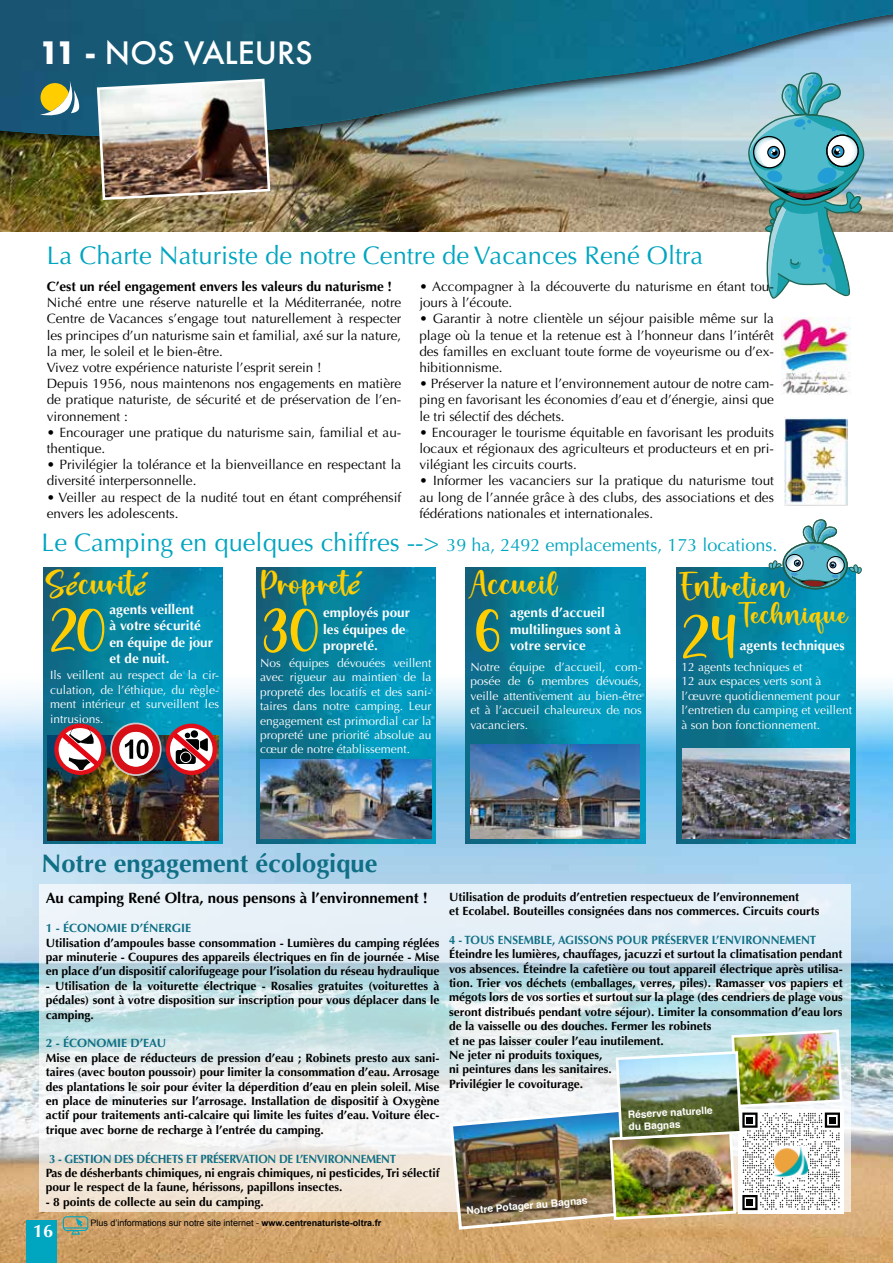
<style>
.page{position:relative;width:893px;height:1263px;background:#fff}
.page>*{position:absolute;margin:0;border:0;box-sizing:border-box;transform-origin:0 0}
.t1{font:67.2px "Just Believe";color:#ffcd00}
.t2{font:37.5px "Just Believe";color:#ffcd00}
.t3{font:33px "Just Believe";color:#ffcd00}
.t4{font:500 30px "Futura";color:#fff}
.t5{font:25.5px "Optima";color:#00a5c0}
.t6{font:700 25.5px "Optima";color:#0f6f85}
.t7{font:18px "Optima";color:#00a5c0}
.t8{font:700 18px "Optima";color:#fff}
.t9{font:700 15px "Optima";color:#000}
.t10{font:13.5px/16.2px "Optima";color:#000}
.t11{font:700 13.5px/16.2px "Optima";color:#fff}
.t12{font:700 13.5px "Optima";color:#000}
.t13{font:700 12px/14.4px "Optima";color:#000;text-align:justify}
.t14{font:12px/14.4px "Optima";color:#fff;text-align:justify}
.t15{font:700 12px "Optima";color:#0f6f85;scale:.95 1}
.t16{font:700 12px "Optima";letter-spacing:-.02em;color:#0f6f85;scale:.94 1}
.t17{font:700 12px "Optima";color:#0f6f85}
.t18{font:700 10.2px/12.1px "Helvetica";color:#fff}
.t19{font:9px "Arial";color:#000}
.s1{font-weight:700}
.s2{font-size:25.5px}
.s3{font-family:"Brush Script"}
</style>
<div class="page">
<img style="left:0;top:666px;width:893px;height:597px">
<img style="left:0;top:155px;width:893px;height:77px">
<img style="left:0;top:138px;width:893px;height:17px">
<img style="left:0;top:0;width:893px;height:138px">
<svg style="left:40px;top:81px;width:40px;height:35px"></svg>
<svg style="left:744px;top:70px;width:121px;height:229px"></svg>
<img style="left:782px;top:318px;width:68px;height:76px">
<div style="left:63px;top:1216px;width:25px;height:15px;border:1px solid #00a7c0;border-radius:4px"></div>
<svg style="left:62px;top:1218px;width:27px;height:17px"></svg>
<img style="left:785px;top:417px;width:62px;height:89px">
<img style="left:43px;top:568px;width:180px;height:276px">
<img style="left:676px;top:568px;width:180px;height:276px">
<img style="left:466px;top:568px;width:179px;height:276px">
<img style="left:256px;top:568px;width:180px;height:276px">
<img style="left:96px;top:77px;width:176px;height:124px">
<img style="left:471px;top:745px;width:168px;height:93px">
<img style="left:682px;top:748px;width:167px;height:90px">
<img style="left:260px;top:759px;width:171px;height:79px">
<img style="left:48px;top:735px;width:171px;height:106px">
<div style="left:166px;top:724px;width:51px;height:51px;background:#e30f18;border-radius:50%"></div>
<svg style="left:170px;top:728px;width:43px;height:43px"></svg>
<svg style="left:54px;top:724px;width:52px;height:51px"></svg>
<div style="left:59px;top:728px;width:42px;height:43px;background:#fff;border-radius:50%"></div>
<svg style="left:110px;top:722px;width:52px;height:54px"></svg>
<svg style="left:112px;top:724px;width:48px;height:50px"></svg>
<div style="left:191px;top:730px;width:7px;height:8px;background:#000;border-radius:50%"></div>
<svg style="left:173px;top:733px;width:37px;height:32px"></svg>
<svg style="left:62px;top:727px;width:37px;height:43px"></svg>
<svg style="left:768px;top:519px;width:94px;height:73px"></svg>
<svg style="left:39px;top:884px;width:811px;height:328px"></svg>
<img style="left:448px;top:1028px;width:396px;height:203px">
<div style="left:27px;top:1220px;width:30px;height:43px;background:#00a5c0"></div>
<h3 class="t4" style="left:39px;top:32px;width:275px"><span class="s1">11 -</span> NOS VALEURS</h3>
<h3 class="t5" style="left:47px;top:240px;width:658px">La Charte Naturiste de notre Centre de Vacances René Oltra</h3>
<p class="t12" style="left:47px;top:279px;width:347px">C’est un réel engagement envers les valeurs du naturisme !</p>
<p class="t10" style="left:47px;top:295px;width:356px">Niché entre une réserve naturelle et la Méditerranée, notre Centre de Vacances s’engage tout naturellement à respecter les principes d’un naturisme sain et familial, axé sur la nature, la mer, le soleil et le bien-être.<br>Vivez votre expérience naturiste l’esprit serein !<br>Depuis 1956, nous maintenons nos engagements en matière de pratique naturiste, de sécurité et de préservation de l’en&shy;vironnement :</p>
<p class="t10" style="left:47px;top:424px;width:356px">• Encourager une pratique du naturisme sain, familial et au&shy;thentique.</p>
<p class="t10" style="left:47px;top:457px;width:356px">• Privilégier la tolérance et la bienveillance en respectant la diversité interpersonnelle.</p>
<p class="t10" style="left:47px;top:489px;width:356px">• Veiller au respect de la nudité tout en étant compréhensif envers les adolescents.</p>
<p class="t10" style="left:419px;top:278px;width:356px">• Accompagner à la découverte du naturisme en étant tou&shy;jours à l’écoute.</p>
<p class="t10" style="left:419px;top:311px;width:356px;text-align:justify">• Garantir à notre clientèle un séjour paisible même sur la plage où la tenue et la retenue est à l’honneur dans l’intérêt des familles en excluant toute forme de voyeurisme ou d’ex&shy;hibitionnisme.</p>
<p class="t10" style="left:419px;top:376px;width:356px;text-align:justify">• Préserver la nature et l’environnement autour de notre cam&shy;ping en favorisant les économies d’eau et d’énergie, ainsi que le tri sélectif des déchets.</p>
<p class="t10" style="left:419px;top:424px;width:356px;text-align:justify">• Encourager le tourisme équitable en favorisant les produits locaux et régionaux des agriculteurs et producteurs et en pri&shy;vilégiant les circuits courts.</p>
<p class="t10" style="left:419px;top:473px;width:356px;text-align:justify">• Informer les vacanciers sur la pratique du naturisme tout au long de l’année grâce à des clubs, des associations et des fédérations nationales et internationales.</p>
<h3 class="t7" style="left:42px;top:534px;width:737px"><span class="s2">Le Camping en quelques chiffres --&gt;</span> 39 ha, 2492 emplacements, 173 locations.</h3>
<h2 class="t2" style="left:466px;top:568px;width:92px">Accueil</h2>
<h2 class="t2" style="left:44px;top:569px;width:103px">S<span class="s3">é</span>curit<span class="s3">é</span></h2>
<h2 class="t2" style="left:260px;top:569px;width:101px">Propret<span class="s3">é</span></h2>
<h2 class="t2" style="left:677px;top:571px;width:114px">Entretien</h2>
<h3 class="t3" style="left:737px;top:602px;width:113px">Technique</h3>
<p class="t11" style="left:109px;top:602px;width:105px">agents veillent<br>à votre sécurité en équipe de jour et de nuit.</p>
<p class="t11" style="left:323px;top:605px;width:88px">employés pour les équipes de propreté.</p>
<p class="t11" style="left:510px;top:605px;width:113px">agents d’accueil multilingues sont à votre service</p>
<h1 class="t1" style="left:48px;top:606px;width:61px">20</h1>
<h1 class="t1" style="left:260px;top:606px;width:62px">30</h1>
<h1 class="t1" style="left:473px;top:606px;width:31px">6</h1>
<h1 class="t1" style="left:680px;top:613px;width:61px">24</h1>
<p class="t14" style="left:260px;top:670px;width:173px">avec rigueur au maintien de la propreté des locatifs et des sani&shy;taires dans notre camping. Leur engagement est primordial car la propreté une priorité absolue au cœur de notre établissement.</p>
<p class="t11" style="left:740px;top:637px;width:106px">agents techniques</p>
<p class="t14" style="left:260px;top:656px;width:173px">Nos équipes dévouées veillent</p>
<p class="t14" style="left:50px;top:668px;width:170px">Ils veillent au respect de la cir&shy;culation, de l’éthique, du règle&shy;ment intérieur et surveillent les intrusions.</p>
<p class="t14" style="left:470px;top:660px;width:173px">Notre équipe d’accueil, com&shy;posée de 6 membres dévoués, veille attentivement au bien-être et à l’accueil chaleureux de nos vacanciers.</p>
<p class="t14" style="left:681px;top:660px;width:172px;text-align:left">12 agents techniques et<br>12 aux espaces verts sont à l’œuvre quotidiennement pour l’entretien du camping et veillent à son bon fonctionnement.</p>
<h3 class="t6" style="left:42px;top:848px;width:337px">Notre engagement écologique</h3>
<p class="t9" style="left:46px;top:889px;width:384px">Au camping René Oltra, nous pensons à l’environnement !</p>
<p class="t17" style="left:46px;top:921px;width:147px">1 - ÉCONOMIE D’ÉNERGIE</p>
<p class="t13" style="left:46px;top:935px;width:395px">Utilisation d’ampoules basse consommation - Lumières du camping réglées par minuterie - Coupures des appareils électriques en fin de journée - Mise en place d’un dispositif calorifugeage pour l’isolation du réseau hydraulique</p>
<p class="t13" style="left:46px;top:978px;width:395px">- Utilisation de la voiturette électrique - Rosalies gratuites (voiturettes à pédales) sont à votre disposition sur inscription pour vous déplacer dans le camping.</p>
<p class="t17" style="left:46px;top:1036px;width:122px">2 - ÉCONOMIE D’EAU</p>
<p class="t13" style="left:46px;top:1050px;width:395px">Mise en place de réducteurs de pression d’eau ; Robinets presto aux sani&shy;taires (avec bouton poussoir) pour limiter la consommation d’eau. Arrosage des plantations le soir pour éviter la déperdition d’eau en plein soleil. Mise en place de minuteries sur l’arrosage. Installation de dispositif à Oxygène actif pour traitements anti-calcaire qui limite les fuites d’eau. Voiture élec&shy;trique avec borne de recharge à l’entrée du camping.</p>
<p class="t16" style="left:49px;top:1151px;width:371px">3 - GESTION DES DÉCHETS ET PRÉSERVATION DE L’ENVIRONNEMENT</p>
<p class="t13" style="left:46px;top:1166px;width:395px">Pas de désherbants chimiques, ni engrais chimiques, ni pesticides, Tri sélectif pour le respect de la faune, hérissons, papillons insectes.</p>
<p class="t13" style="left:46px;top:1194px;width:220px">- 8 points de collecte au sein du camping.</p>
<h3 class="t8" style="left:33px;top:1220px;width:22px">16</h3>
<p class="t19" style="left:90px;top:1217px;width:292px">Plus d’informations sur notre site internet - <span class="s1">www.centrenaturiste-oltra.fr</span></p>
<p class="t13" style="left:449px;top:889px;width:372px">Utilisation de produits d’entretien respectueux de l’environnement<br>et Ecolabel. Bouteilles consignées dans nos commerces. Circuits courts</p>
<p class="t15" style="left:449px;top:933px;width:388px">4 - TOUS ENSEMBLE, AGISSONS POUR PRÉSERVER L’ENVIRONNEMENT</p>
<p class="t13" style="left:449px;top:947px;width:395px;text-align:left">Éteindre les lumières, chauffages, jacuzzi et surtout la climatisation pendant vos absences. Éteindre la cafetière ou tout appareil électrique après utilisa&shy;tion. Trier vos déchets (emballages, verres, piles). Ramasser vos papiers et mégots lors de vos sorties et surtout sur la plage (des cendriers de plage vous seront distribués pendant votre séjour). Limiter la consommation d’eau lors de la vaisselle ou des douches. Fermer les robinets<br>et ne pas laisser couler l’eau inutilement.<br>Ne jeter ni produits toxiques,<br>ni peintures dans les sanitaires.<br>Privilégier le covoiturage.</p>
<p class="t18" style="left:466px;top:1205px;width:123px;rotate:-5deg">Notre Potager au Bagnas</p>
<p class="t18" style="left:628px;top:1109px;width:86px;rotate:-3deg">Réserve naturelle du Bagnas</p>
</div>
